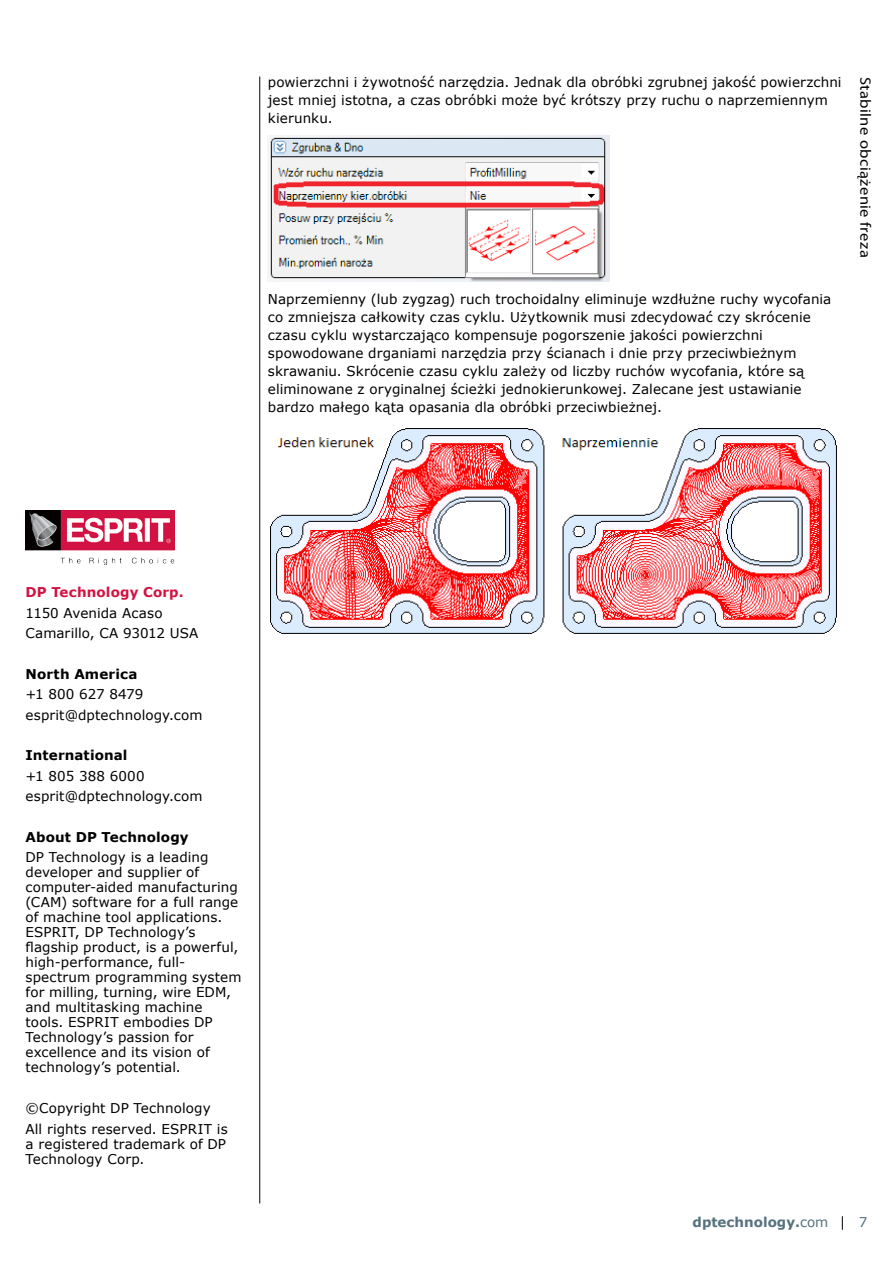
<style>
.page{position:relative;width:893px;height:1263px;background:#fff}
.page>*{position:absolute;margin:0;border:0;box-sizing:border-box;transform-origin:0 0}
.t1{font:15px "Myriad Pro";letter-spacing:.025em;color:#000;scale:1.1 1}
.t2{font:13.5px/15px "Verdana";letter-spacing:.005em;color:#000}
.t3{font:700 13.5px "Verdana";letter-spacing:.01em;color:#000}
.t4{font:700 13.5px "Verdana";letter-spacing:.01em;color:#d21242}
.t5{font:700 13.5px "Verdana";color:#55727e}
.t6{font:13.5px "Verdana";color:#55727e}
.s1{font-weight:400}
</style>
<div class="page">
<img style="left:26px;top:510px;width:148px;height:54px">
<hr style="left:259px;top:77px;width:1px;height:1126px;background:#000">
<svg style="left:842px;top:1216px;width:1px;height:14px"></svg>
<img style="left:270px;top:136px;width:339px;height:145px">
<img style="left:270px;top:428px;width:567px;height:206px">
<p class="t2" style="left:268px;top:73px;width:575px;line-height:18px">powierzchni i żywotność narzędzia. Jednak dla obróbki zgrubnej jakość powierzchni jest mniej istotna, a czas obróbki może być krótszy przy ruchu o naprzemiennym kierunku.</p>
<p class="t2" style="left:268px;top:290px;width:565px;line-height:18px">Naprzemienny (lub zygzag) ruch trochoidalny eliminuje wzdłużne ruchy wycofania co zmniejsza całkowity czas cyklu. Użytkownik musi zdecydować czy skrócenie czasu cyklu wystarczająco kompensuje pogorszenie jakości powierzchni spowodowane drganiami narzędzia przy ścianach i dnie przy przeciwbieżnym skrawaniu. Skrócenie czasu cyklu zależy od liczby ruchów wycofania, które są eliminowane z oryginalnej ścieżki jednokierunkowej. Zalecane jest ustawianie bardzo małego kąta opasania dla obróbki przeciwbieżnej.</p>
<p class="t1" style="left:875px;top:77px;width:166px;rotate:90deg">Stabilne obciążenie freza</p>
<p class="t4" style="left:26px;top:583px;width:160px">DP Technology Corp.</p>
<p class="t2" style="left:26px;top:602px;width:174px;line-height:20.4px">1150 Avenida Acaso<br>Camarillo, CA 93012 USA</p>
<p class="t3" style="left:26px;top:664px;width:113px">North America</p>
<p class="t2" style="left:26px;top:684px;width:179px;line-height:20.4px">+1 800 627 8479 esprit@dptechnology.com</p>
<p class="t3" style="left:26px;top:746px;width:104px">International</p>
<p class="t2" style="left:26px;top:765px;width:179px;line-height:20.4px">+1 805 388 6000 esprit@dptechnology.com</p>
<p class="t3" style="left:26px;top:827px;width:165px">About DP Technology</p>
<p class="t2" style="left:26px;top:850px;width:218px">DP Technology is a leading developer and supplier of computer-aided manufacturing (CAM) software for a full range of machine tool applications.<br>ESPRIT, DP Technology’s flagship product, is a powerful, high-performance, full&shy;spectrum programming system for milling, turning, wire EDM, and multitasking machine tools. ESPRIT embodies DP<br>Technology’s passion for excellence and its vision of technology’s potential.</p>
<p class="t2" style="left:26px;top:1098px;width:204px;line-height:20.4px">©Copyright DP Technology<br>All rights reserved. ESPRIT is</p>
<p class="t2" style="left:26px;top:1136px;width:202px">a registered trademark of DP<br>Technology Corp.</p>
<p class="t5" style="left:693px;top:1212px;width:137px">dptechnology.<span class="s1">com</span></p>
<p class="t6" style="left:859px;top:1212px;width:10px">7</p>
</div>
